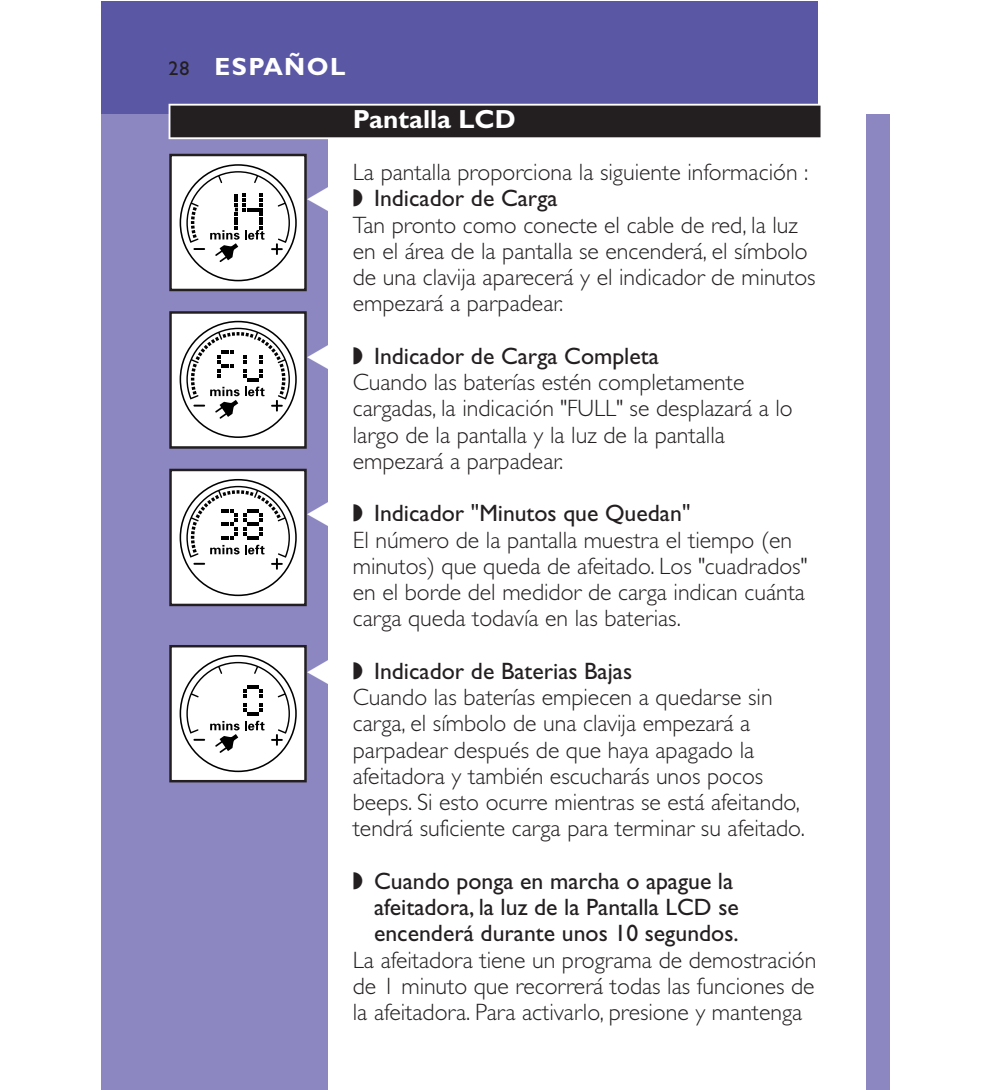
<style>
.page{position:relative;width:990px;height:1090px;background:#fff}
.page>*{position:absolute;margin:0;border:0;box-sizing:border-box;transform-origin:0 0}
.t1{font:700 26.25px "Gill Sans";color:#fff}
.t2{font:700 25px "Gill Sans";letter-spacing:.055em;color:#fff}
.t3{font:300 23.75px/26.2px "Gill Sans";color:#231f20}
.t4{font:23.75px/26.2px "Gill Sans";color:#231f20}
.s1{font-weight:400;font-size:20px;color:#231f20}
.s2{font-family:"Philips Tape";font-weight:400;font-size:45px;color:#fff}
.s3{font-weight:400}
</style>
<div class="page">
<div style="left:101px;top:1px;width:717px;height:113px;background:#5a57a5"></div>
<div style="left:867px;top:114px;width:23px;height:976px;background:#8d87c1"></div>
<div style="left:101px;top:114px;width:227px;height:976px;background:#8d87c1"></div>
<svg style="left:169px;top:104px;width:652px;height:35px;fill:#fff"></svg>
<div style="left:170px;top:106px;width:651px;height:31px;background:#231f20"></div>
<div style="left:171px;top:155px;width:134px;height:135px;background:#fff"></div>
<div style="left:180px;top:164px;width:117px;height:117px;border:2px solid #000;border-radius:50%"></div>
<svg style="left:186px;top:171px;width:104px;height:91px"></svg>
<div style="left:169px;top:154px;width:138px;height:137px;border:2px solid #231f20"></div>
<div style="left:171px;top:312px;width:134px;height:135px;background:#fff"></div>
<svg style="left:180px;top:321px;width:117px;height:117px"></svg>
<svg style="left:186px;top:328px;width:104px;height:91px"></svg>
<div style="left:169px;top:311px;width:138px;height:138px;border:2px solid #231f20"></div>
<div style="left:171px;top:470px;width:134px;height:135px;background:#fff"></div>
<div style="left:180px;top:479px;width:117px;height:117px;border:2px solid #000;border-radius:50%"></div>
<svg style="left:186px;top:486px;width:104px;height:84px"></svg>
<div style="left:169px;top:469px;width:138px;height:137px;border:2px solid #231f20"></div>
<div style="left:171px;top:646px;width:134px;height:135px;background:#fff"></div>
<div style="left:180px;top:655px;width:117px;height:117px;border:2px solid #000;border-radius:50%"></div>
<svg style="left:186px;top:662px;width:104px;height:91px"></svg>
<div style="left:169px;top:645px;width:138px;height:137px;border:2px solid #231f20"></div>
<p class="t2" style="left:169px;top:58px;width:178px"><span class="s1">28</span> ESPAÑOL</p>
<p class="t1" style="left:353px;top:110px;width:165px">Pantalla LCD</p>
<p class="t3" style="left:303px;top:162px;width:507px;text-indent:50px">La pantalla proporciona la siguiente información :<br><span class="s2">C</span> ◗ <span class="s3">Indicador de Carga</span></p>
<p class="t3" style="left:353px;top:214px;width:464px">Tan pronto como conecte el cable de red, la luz en el área de la pantalla se encenderá, el símbolo de una clavija aparecerá y el indicador de minutos empezará a parpadear.</p>
<p class="t3" style="left:353px;top:345px;width:442px;text-indent:-50px"><span class="s2">C</span> ◗ <span class="s3">Indicador de Carga Completa<br></span>Cuando las baterías estén completamente cargadas, la indicación "FULL" se desplazará a lo largo de la pantalla y la luz de la pantalla empezará a parpadear.</p>
<p class="t3" style="left:353px;top:503px;width:456px;text-indent:-50px"><span class="s2">C</span> ◗ <span class="s3">Indicador "Minutos que Quedan"<br></span>El número de la pantalla muestra el tiempo (en minutos) que queda de afeitado. Los "cuadrados" en el borde del medidor de carga indican cuánta carga queda todavía en las baterias.</p>
<p class="t3" style="left:353px;top:660px;width:454px;text-indent:-50px"><span class="s2">C</span> ◗ <span class="s3">Indicador de Baterias Bajas<br></span>Cuando las baterías empiecen a quedarse sin carga, el símbolo de una clavija empezará a parpadear después de que haya apagado la afeitadora y también escucharás unos pocos beeps. Si esto ocurre mientras se está afeitando, tendrá suficiente carga para terminar su afeitado.</p>
<p class="t4" style="left:374px;top:870px;width:366px;text-indent:-21px">◗ Cuando ponga en marcha o apague la afeitadora, la luz de la Pantalla LCD se encenderá durante unos 10 segundos.</p>
<p class="t3" style="left:353px;top:949px;width:465px;text-align:justify">La afeitadora tiene un programa de demostración de 1 minuto que recorrerá todas las funciones de la afeitadora. Para activarlo, presione y mantenga</p>
</div>
